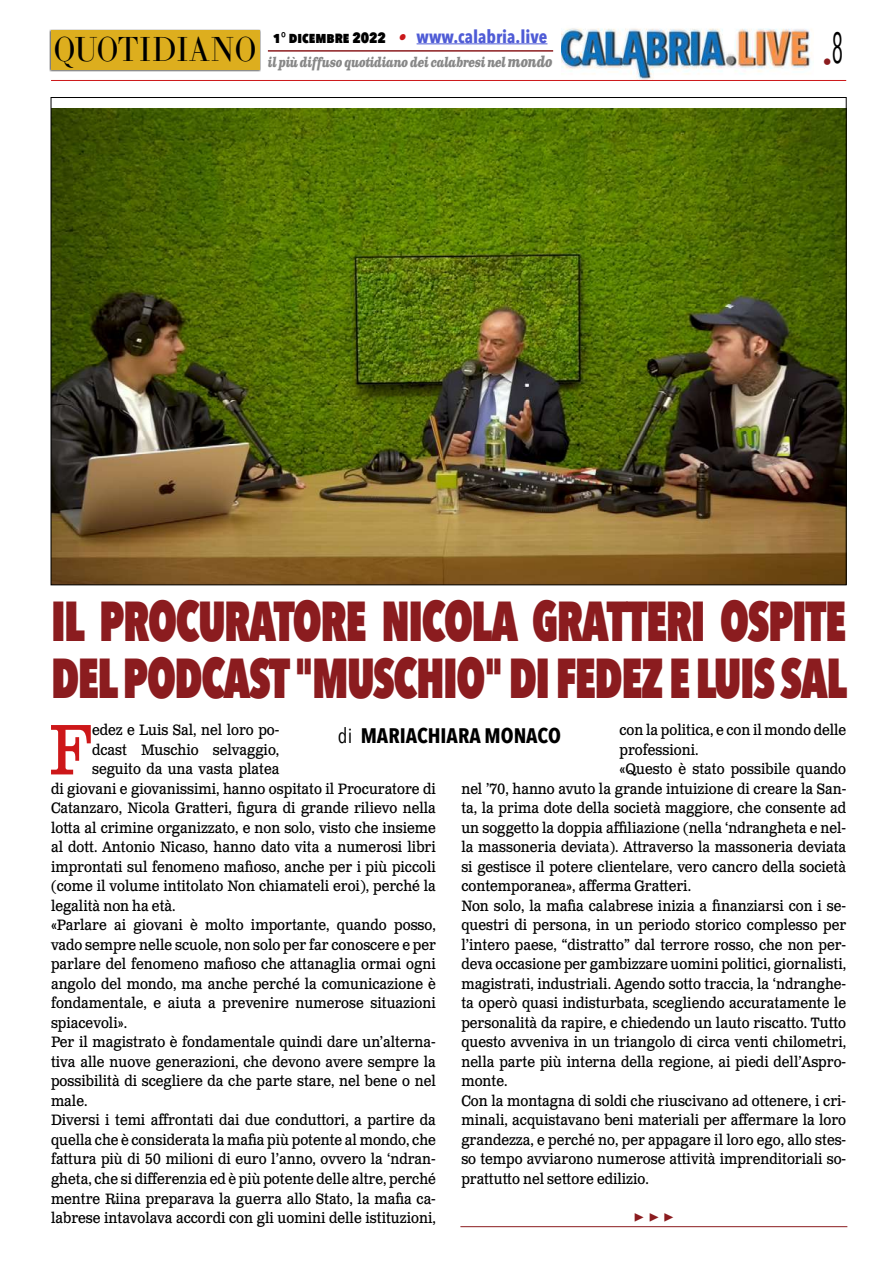
<style>
.page{position:relative;width:893px;height:1263px;background:#fff}
.page>*{position:absolute;margin:0;border:0;box-sizing:border-box;transform-origin:0 0}
.t1{font:71.25px "Clarendon Text Pro";color:#cd1719;scale:.9 1}
.t2{font:800 56.1px/57px "Avenir Next Condensed";letter-spacing:-.03em;color:#8b1c1f;scale:.81 1}
.t3{font:34.2px "LTC Bodoni 175 Pro";color:#000;scale:.88 1}
.t4{font:700 21px "Avenir Next Condensed";color:#000}
.t5{font:700 18px "Avenir Next Condensed";color:#4f5cd6}
.t6{font:700 18px "Minion Pro";color:#8b1c1f}
.t7{font:18px "Avenir Next Condensed";color:#8b1c1f}
.t8{font:15px "Clarendon Text Pro";color:#000;scale:.9 1}
.t9{font:italic 700 13.5px "Clarendon Text Pro";letter-spacing:-.05em;color:#878787;scale:.79 1}
.s1{font-weight:800;font-size:15px;color:#000}
.s2{font-family:"Clarendon Text Pro";font-style:italic;font-size:16.5px;color:#ca181a}
.s3{font-size:15px}
.s4{font-weight:400}
</style>
<div class="page">
<img style="left:561px;top:28px;width:251px;height:52px">
<hr style="left:51px;top:80px;width:795px;height:1px;background:#cd1719">
<div style="left:49px;top:29px;width:212px;height:43px;background:#000;opacity:.75"></div>
<div style="left:51px;top:31px;width:208px;height:39px;background:#ddae1e"></div>
<hr style="left:417px;top:43px;width:130px;height:1px;background:#4f5cd6">
<hr style="left:268px;top:50px;width:285px;height:2px;background:#8b1c1f">
<img style="left:53px;top:108px;width:791px;height:475px">
<hr style="left:460px;top:1226px;width:387px;height:1px;background:#8b1c1f">
<h3 class="t3" style="left:54px;top:27px;width:232px">QUOTIDIANO</h3>
<p class="t5" style="left:273px;top:25px;width:276px"><span class="s1">1° dicembre 2022</span> <span class="s2">•</span> www.calabria.live</p>
<p class="t9" style="left:268px;top:53px;width:362px">il più diffuso quotidiano dei calabresi nel <span class="s3">mondo</span></p>
<p class="t7" style="left:823px;top:46px;width:22px">•<sup>8</sup></p>
<h2 class="t2" style="left:51px;top:592px;width:985px">IL PROCURATORE NICOLA GRATTERI OSPITE<br>DEL PODCAST "MUSCHIO" DI FEDEZ E LUIS SAL</h2>
<h3 class="t4" style="left:338px;top:722px;width:224px"><span class="s4">di</span> MARIACHIARA MONACO</h3>
<p class="t8" style="left:620px;top:721px;width:253px">con la politica, e con il mondo delle</p>
<p class="t8" style="left:620px;top:741px;width:89px">professioni.</p>
<p class="t8" style="left:620px;top:760px;width:253px">«Questo è stato possibile quando</p>
<p class="t8" style="left:461px;top:780px;width:429px">nel ’70, hanno avuto la grande intuizione di creare la San-</p>
<p class="t8" style="left:461px;top:799px;width:429px">ta, la prima dote della società maggiore, che consente ad</p>
<p class="t8" style="left:461px;top:819px;width:429px">un soggetto la doppia affiliazione (nella ‘ndrangheta e nel-</p>
<p class="t8" style="left:461px;top:838px;width:429px">la massoneria deviata). Attraverso la massoneria deviata</p>
<p class="t8" style="left:461px;top:858px;width:429px">si gestisce il potere clientelare, vero cancro della società</p>
<p class="t8" style="left:461px;top:877px;width:257px">contemporanea», afferma Gratteri.</p>
<p class="t8" style="left:461px;top:897px;width:429px">Non solo, la mafia calabrese inizia a finanziarsi con i se-</p>
<p class="t8" style="left:461px;top:916px;width:429px">questri di persona, in un periodo storico complesso per</p>
<p class="t8" style="left:461px;top:936px;width:429px">l’intero paese, “distratto” dal terrore rosso, che non per-</p>
<p class="t8" style="left:461px;top:955px;width:429px">deva occasione per gambizzare uomini politici, giornalisti,</p>
<p class="t8" style="left:461px;top:975px;width:429px">magistrati, industriali. Agendo sotto traccia, la ‘ndranghe-</p>
<p class="t8" style="left:461px;top:994px;width:429px">ta operò quasi indisturbata, scegliendo accuratamente le</p>
<p class="t8" style="left:461px;top:1014px;width:429px">personalità da rapire, e chiedendo un lauto riscatto. Tutto</p>
<p class="t8" style="left:461px;top:1033px;width:429px">questo avveniva in un triangolo di circa venti chilometri,</p>
<p class="t8" style="left:461px;top:1053px;width:429px">nella parte più interna della regione, ai piedi dell’Aspro-</p>
<p class="t8" style="left:461px;top:1072px;width:53px">monte.</p>
<p class="t8" style="left:461px;top:1092px;width:429px">Con la montagna di soldi che riuscivano ad ottenere, i cri-</p>
<p class="t8" style="left:461px;top:1111px;width:429px">minali, acquistavano beni materiali per affermare la loro</p>
<p class="t8" style="left:461px;top:1131px;width:429px">grandezza, e perché no, per appagare il loro ego, allo stes-</p>
<p class="t8" style="left:461px;top:1150px;width:429px">so tempo avviarono numerose attività imprenditoriali so-</p>
<p class="t8" style="left:461px;top:1170px;width:210px">prattutto nel settore edilizio.</p>
<h1 class="t1" style="left:49px;top:707px;width:50px">F</h1>
<p class="t8" style="left:92px;top:721px;width:210px">edez e Luis Sal, nel loro po-</p>
<p class="t8" style="left:92px;top:741px;width:210px">dcast Muschio selvaggio,</p>
<p class="t8" style="left:92px;top:760px;width:210px">seguito da una vasta platea</p>
<p class="t8" style="left:51px;top:780px;width:429px">di giovani e giovanissimi, hanno ospitato il Procuratore di</p>
<p class="t8" style="left:51px;top:799px;width:429px">Catanzaro, Nicola Gratteri, figura di grande rilievo nella</p>
<p class="t8" style="left:51px;top:819px;width:429px">lotta al crimine organizzato, e non solo, visto che insieme</p>
<p class="t8" style="left:51px;top:838px;width:429px">al dott. Antonio Nicaso, hanno dato vita a numerosi libri</p>
<p class="t8" style="left:51px;top:858px;width:429px">improntati sul fenomeno mafioso, anche per i più piccoli</p>
<p class="t8" style="left:51px;top:877px;width:429px">(come il volume intitolato Non chiamateli eroi), perché la</p>
<p class="t8" style="left:51px;top:897px;width:140px">legalità non ha età.</p>
<p class="t8" style="left:51px;top:916px;width:429px">«Parlare ai giovani è molto importante, quando posso,</p>
<p class="t8" style="left:51px;top:936px;width:429px">vado sempre nelle scuole, non solo per far conoscere e per</p>
<p class="t8" style="left:51px;top:955px;width:429px">parlare del fenomeno mafioso che attanaglia ormai ogni</p>
<p class="t8" style="left:51px;top:975px;width:429px">angolo del mondo, ma anche perché la comunicazione è</p>
<p class="t8" style="left:51px;top:994px;width:429px">fondamentale, e aiuta a prevenire numerose situazioni</p>
<p class="t8" style="left:51px;top:1014px;width:86px">spiacevoli».</p>
<p class="t8" style="left:51px;top:1033px;width:429px">Per il magistrato è fondamentale quindi dare un’alterna-</p>
<p class="t8" style="left:51px;top:1053px;width:429px">tiva alle nuove generazioni, che devono avere sempre la</p>
<p class="t8" style="left:51px;top:1072px;width:429px">possibilità di scegliere da che parte stare, nel bene o nel</p>
<p class="t8" style="left:51px;top:1092px;width:42px">male.</p>
<p class="t8" style="left:51px;top:1111px;width:429px">Diversi i temi affrontati dai due conduttori, a partire da</p>
<p class="t8" style="left:51px;top:1131px;width:429px">quella che è considerata la mafia più potente al mondo, che</p>
<p class="t8" style="left:51px;top:1150px;width:429px">fattura più di 50 milioni di euro l’anno, ovvero la ‘ndran-</p>
<p class="t8" style="left:51px;top:1170px;width:429px">gheta, che si differenzia ed è più potente delle altre, perché</p>
<p class="t8" style="left:51px;top:1189px;width:429px">mentre Riina preparava la guerra allo Stato, la mafia ca-</p>
<p class="t8" style="left:51px;top:1209px;width:429px">labrese intavolava accordi con gli uomini delle istituzioni,</p>
<p class="t6" style="left:634px;top:1204px;width:42px">▶ ▶ ▶</p>
</div>
